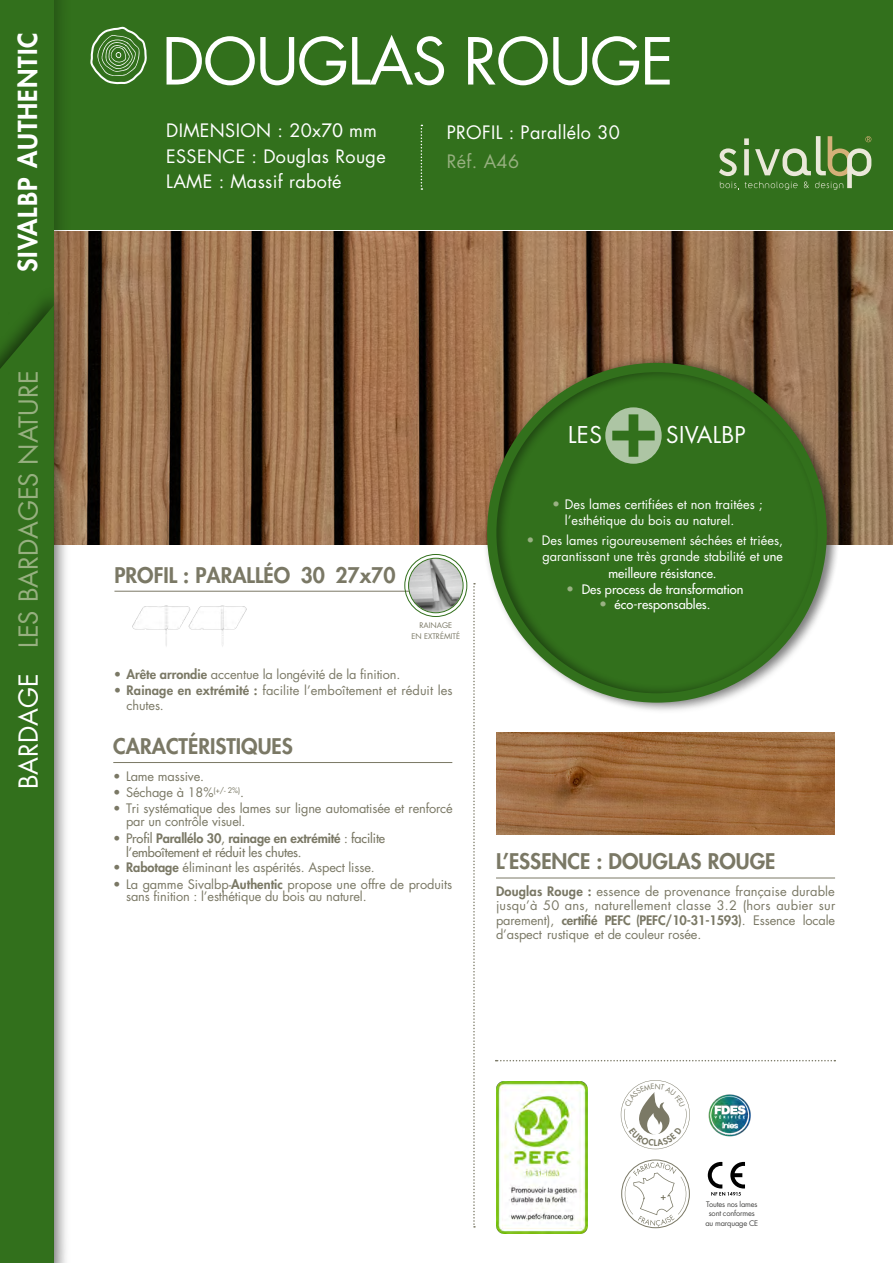
<style>
.page{position:relative;width:893px;height:1263px;background:#fff}
.page>*{position:absolute;margin:0;border:0;box-sizing:border-box;transform-origin:0 0}
.t1{font:63px "Futura";letter-spacing:-.025em;color:#fff}
.t2{font:25.5px "Futura";color:#97b080}
.t3{font:800 25.5px "Futura";letter-spacing:.04em;color:#fff}
.t4{font:22.5px "Futura";letter-spacing:.015em;color:#fff}
.t5{font:800 21px "Futura";color:#7a7865}
.t6{font:800 21px "Futura LT Pro";color:#7a7865}
.t7{font:18px/25.5px "Futura";letter-spacing:.02em;color:#fff}
.t8{font:18px "Futura LT Pro";letter-spacing:.02em;color:#fff}
.t9{font:18px "Futura";color:#97b080}
.t10{font:12.75px/12.9px "Futura";letter-spacing:-.01em;color:#7a7865}
.t11{font:12.75px/16.4px "Futura";color:#fff}
.t12{font:12.75px/14.2px "Futura";letter-spacing:-.01em;color:#7b7966}
.t13{font:12.75px/14px "Futura";letter-spacing:.015em;color:#7a7865}
.t14{font:500 12.75px/13.6px "Futura LT Pro";letter-spacing:-.01em;color:#7a7865}
.t15{font:500 12.75px "Futura LT Pro";color:#fff}
.t16{font:800 12.75px "Futura LT Pro";letter-spacing:-.01em;color:#7a7865}
.t17{font:7.5px/9.1px "Futura LT Pro";letter-spacing:-.02em;color:#484847;text-align:center}
.t18{font:7.5px/10.5px "Futura";color:#7a7865;text-align:center}
.s1{color:#fff}
.s2{font-family:"Futura LT Pro"}
.s3{font-family:"Futura LT Pro";font-weight:500}
.s4{font-family:"Futura"}
.s5{font-weight:800}
.s6{font-family:"Futura";font-weight:400}
.s7{font-size:13.5px;color:#99b183}
.s8{font-family:"Futura";font-weight:400;font-size:13.5px;color:#99b183}
</style>
<div class="page">
<img style="left:72px;top:232px;width:821px;height:313px">
<div style="left:0;top:0;width:893px;height:229px;background:#32701c"></div>
<div style="left:0;top:0;width:72px;height:1263px;background:#000;opacity:.26"></div>
<div style="left:0;top:0;width:54px;height:1263px;background:#32701c"></div>
<div style="left:0;top:285px;width:69px;height:978px;background:#000;opacity:.52"></div>
<svg style="left:0;top:305px;width:54px;height:958px"></svg>
<svg style="left:473px;top:583px;width:2px;height:644px"></svg>
<svg style="left:496px;top:1060px;width:339px;height:1px"></svg>
<hr style="left:114px;top:591px;width:339px;height:1px;background:#7a7865">
<hr style="left:113px;top:762px;width:339px;height:1px;background:#7a7865">
<img style="left:132px;top:605px;width:115px;height:42px">
<hr style="left:496px;top:878px;width:339px;height:1px;background:#7a7865">
<img style="left:496px;top:732px;width:338px;height:102px">
<img style="left:409px;top:559px;width:54px;height:53px;border-radius:27px">
<div style="left:404px;top:554px;width:63px;height:63px;border:1px solid #32701c;border-radius:50%"></div>
<div style="left:408px;top:558px;width:55px;height:55px;border:1px solid #32701c;border-radius:50%"></div>
<svg style="left:421px;top:125px;width:1px;height:65px"></svg>
<svg style="left:719px;top:136px;width:152px;height:54px"></svg>
<div style="left:482px;top:354px;width:359px;height:358px;background:#000;opacity:.47"></div>
<div style="left:487px;top:363px;width:340px;height:340px;border:9px solid #32701c;border-radius:50%"></div>
<svg style="left:605px;top:407px;width:57px;height:57px"></svg>
<svg style="left:612px;top:414px;width:43px;height:43px;background:#7aa26c"></svg>
<svg style="left:90px;top:27px;width:57px;height:57px"></svg>
<div style="left:621px;top:1160px;width:69px;height:68px;border:1px solid #7a7865;border-radius:50%"></div>
<svg style="left:625px;top:1162px;width:61px;height:65px"></svg>
<svg style="left:708px;top:1162px;width:37px;height:34px"></svg>
<img style="left:708px;top:1094px;width:43px;height:43px">
<img style="left:497px;top:1081px;width:91px;height:152px">
<svg style="left:621px;top:1080px;width:69px;height:69px"></svg>
<h2 class="t3" style="left:11px;top:272px;width:241px;rotate:-90deg">SIVALBP AUTHENTIC</h2>
<h2 class="t2" style="left:11px;top:789px;width:420px;rotate:-90deg"><span class="s1">BARDAGE</span> LES BARDAGES NATURE</h2>
<h1 class="t1" style="left:162px;top:18px;width:514px">DOUGLAS ROUGE</h1>
<h3 class="t7" style="left:166px;top:117px;width:221px">DIMENSION : 2<span class="s2">0</span>x<span class="s3">70</span> mm<br>ESSENCE : Douglas Rouge<br>LAME : Massif raboté</h3>
<h3 class="t8" style="left:447px;top:120px;width:175px"><span class="s4">PROFIL :</span> Parallélo 30</h3>
<h3 class="t9" style="left:447px;top:149px;width:74px">Réf. <span class="s2">A46</span></h3>
<h3 class="t6" style="left:114px;top:560px;width:283px"><span class="s4">PROFIL :</span> PARALLÉO 30 27x70</h3>
<p class="t18" style="left:412px;top:620px;width:50px">RAINAGE<br>EN EXTRÉMITÉ</p>
<p class="t12" style="left:114px;top:667px;width:288px">• <span class="s5">Arête arrondie</span> accentue la longévité de la finition.</p>
<p class="t12" style="left:127px;top:683px;width:328px;text-indent:-13px">• <span class="s5">Rainage en extrémité :</span> facilite l’emboîtement et réduit les chutes.</p>
<h3 class="t5" style="left:113px;top:732px;width:181px">CARACTÉRISTIQUES</h3>
<p class="t10" style="left:113px;top:769px;width:92px">• Lame massive.</p>
<p class="t10" style="left:113px;top:786px;width:132px">• Séchage à 18%<sup>(+/-</sup> <sup>2%)</sup>.</p>
<p class="t10" style="left:126px;top:802px;width:328px;text-indent:-13px">• Tri systématique des lames sur ligne automatisée et renforcé par un contrôle visuel.</p>
<p class="t14" style="left:126px;top:831px;width:261px;text-indent:-13px"><span class="s6">•</span> Profil <span class="s5">Parallélo 30</span>, <span class="s5">rainage en extrémité</span> : facilite l’emboîtement et réduit les chutes.</p>
<p class="t10" style="left:113px;top:861px;width:263px">• <span class="s5">Rabotage</span> éliminant les aspérités. Aspect lisse.</p>
<p class="t10" style="left:126px;top:877px;width:328px;text-indent:-13px">• La gamme Sivalbp-<span class="s5">Authentic</span> propose une offre de produits sans finition : l’esthétique du bois au naturel.</p>
<h3 class="t4" style="left:568px;top:420px;width:35px">LES</h3>
<h3 class="t4" style="left:666px;top:420px;width:81px">SIVALBP</h3>
<p class="t11" style="left:565px;top:496px;width:199px;text-indent:-13px"><span class="s7">•</span> Des lames certifiées et non traitées ; l’esthétique du bois au naturel.</p>
<p class="t11" style="left:527px;top:532px;width:258px;text-align:right"><span class="s7">•</span> Des lames rigoureusement séchées et triées, garantissant une très grande stabilité et <span class="s3">une</span></p>
<p class="t15" style="left:608px;top:564px;width:110px">meilleure résistance.</p>
<p class="t15" style="left:566px;top:579px;width:179px"><span class="s8">•</span> Des process de transformation</p>
<p class="t15" style="left:599px;top:595px;width:113px"><span class="s8">•</span> éco-responsables.</p>
<h3 class="t5" style="left:496px;top:847px;width:281px">L’ESSENCE : DOUGLAS ROUGE</h3>
<p class="t13" style="left:496px;top:884px;width:341px"><span class="s5">Douglas Rouge :</span> essence de provenance française durable jusqu’à 50 ans, naturellement classe 3.2 (hors aubier sur</p>
<p class="t16" style="left:496px;top:910px;width:341px"><span class="s6">parement),</span> certifié PEFC (PEFC/10-31-1593)<span class="s6">. Essence locale</span></p>
<p class="t10" style="left:496px;top:927px;width:207px">d’aspect rustique et de couleur rosée.</p>
<p class="t17" style="left:705px;top:1200px;width:54px">Toutes nos lames sont conformes au marquage CE</p>
</div>
